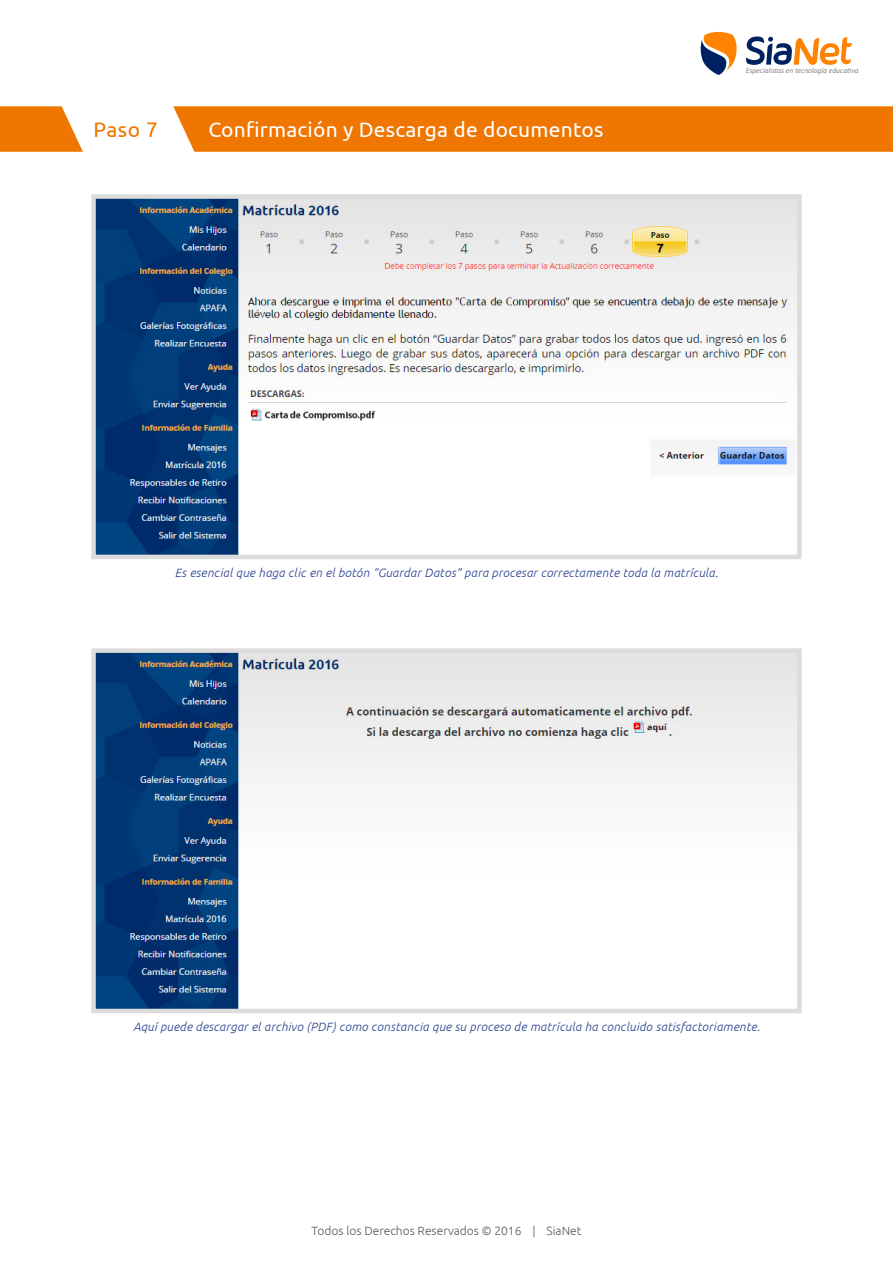
<style>
.page{position:relative;width:893px;height:1263px;background:#fff}
.page>*{position:absolute;margin:0;border:0;box-sizing:border-box;transform-origin:0 0}
.t1{font:21px "Ubuntu";letter-spacing:.01em;color:#fff}
.t2{font:21px "Ubuntu";color:#ee7601}
.t3{font:italic 300 12px "Ubuntu";letter-spacing:.025em;color:#253f8e}
.t4{font:300 12px "Ubuntu";color:#5a5a5a}
.t5{font:italic 300 7.65px "Calibri";color:#5a5a5a}
</style>
<div class="page">
<img style="left:96px;top:199px;width:701px;height:355px">
<div style="left:91px;top:194px;width:711px;height:365px;border:4px solid #dcdcdc"></div>
<img style="left:96px;top:653px;width:701px;height:355px">
<div style="left:91px;top:648px;width:711px;height:365px;border:4px solid #dcdcdc"></div>
<svg style="left:0;top:106px;width:83px;height:46px;background:#f08924"></svg>
<div style="left:173px;top:106px;width:720px;height:46px;background:#ee7601"></div>
<svg style="left:700px;top:32px;width:37px;height:43px"></svg>
<svg style="left:746px;top:36px;width:106px;height:29px"></svg>
<p class="t2" style="left:94px;top:117px;width:66px">Paso 7</p>
<p class="t1" style="left:208px;top:117px;width:396px">Confirmación y Descarga de documentos</p>
<p class="t5" style="left:746px;top:65px;width:114px">Especialistas en tecnología educativa</p>
<p class="t3" style="left:175px;top:565px;width:545px">Es esencial que haga clic en el botón “Guardar Datos” para procesar correctamente toda la matrícula.</p>
<p class="t3" style="left:133px;top:1019px;width:628px">Aquí puede descargar el archivo (PDF) como constancia que su proceso de matrícula ha concluido satisfactoriamente.</p>
<p class="t4" style="left:312px;top:1223px;width:271px">Todos los Derechos Reservados © 2016 | SiaNet</p>
</div>
